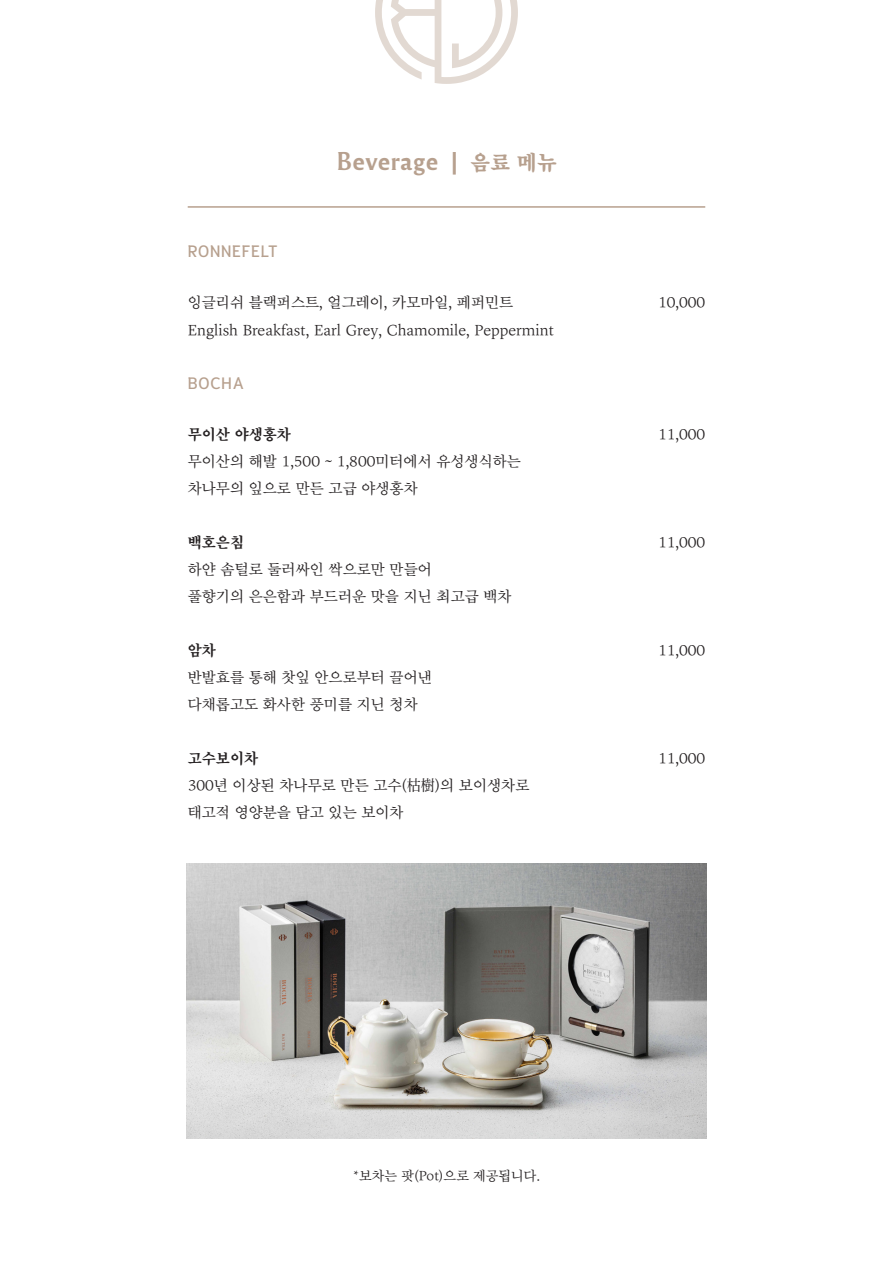
<style>
.page{position:relative;width:893px;height:1263px;background:#fff}
.page>*{position:absolute;margin:0;border:0;box-sizing:border-box;transform-origin:0 0}
._01_중간메뉴명{font:24px "Reforma 1969 Negra";letter-spacing:.01em;color:#b7a08e}
._02_기본9pt{font:500 16.5px "Niramit";letter-spacing:.05em;color:#b7a08e}
._02_기본9pt-2{font:15px "SD Mj Neoa Uni c Rg";color:#231f20}
._02_기본9pt-3{font:15px "SD Mj Neoa Uni f Bd";color:#231f20}
._02_기본9pt-4{font:13.5px "SD Mj Neoa Uni c Rg";color:#231f20}
.s1{font-family:"SD Mj Neoa Uni g Eb";font-size:21px}
</style>
<div class="page">
<hr style="left:188px;top:206px;width:517px;height:2px;background:#b7a08e">
<svg style="left:375px;top:0;width:143px;height:84px"></svg>
<img style="left:186px;top:863px;width:521px;height:275px">
<p class="_01_중간메뉴명" style="left:336px;top:147px;width:222px">Beverage | <span class="s1">음료 메뉴</span></p>
<p class="_02_기본9pt" style="left:188px;top:236px;width:91px">RONNEFELT</p>
<p class="_02_기본9pt-2" style="left:188px;top:295px;width:327px">잉글리쉬 블랙퍼스트, 얼그레이, 카모마일, 페퍼민트</p>
<p class="_02_기본9pt-2" style="left:658px;top:295px;width:49px">10,000</p>
<p class="_02_기본9pt-2" style="left:188px;top:323px;width:368px">English Breakfast, Earl Grey, Chamomile, Peppermint</p>
<p class="_02_기본9pt" style="left:188px;top:368px;width:58px">BOCHA</p>
<p class="_02_기본9pt-3" style="left:188px;top:427px;width:105px">무이산 야생홍차</p>
<p class="_02_기본9pt-2" style="left:658px;top:427px;width:49px">11,000</p>
<p class="_02_기본9pt-2" style="left:188px;top:454px;width:335px">무이산의 해발 1,500 ~ 1,800미터에서 유성생식하는</p>
<p class="_02_기본9pt-2" style="left:188px;top:481px;width:232px">차나무의 잎으로 만든 고급 야생홍차</p>
<p class="_02_기본9pt-3" style="left:188px;top:535px;width:58px">백호은침</p>
<p class="_02_기본9pt-2" style="left:658px;top:535px;width:49px">11,000</p>
<p class="_02_기본9pt-2" style="left:188px;top:562px;width:246px">하얀 솜털로 둘러싸인 싹으로만 만들어</p>
<p class="_02_기본9pt-2" style="left:188px;top:589px;width:325px">풀향기의 은은함과 부드러운 맛을 지닌 최고급 백차</p>
<p class="_02_기본9pt-3" style="left:188px;top:643px;width:30px">암차</p>
<p class="_02_기본9pt-2" style="left:658px;top:643px;width:49px">11,000</p>
<p class="_02_기본9pt-2" style="left:188px;top:670px;width:246px">반발효를 통해 찻잎 안으로부터 끌어낸</p>
<p class="_02_기본9pt-2" style="left:188px;top:697px;width:232px">다채롭고도 화사한 풍미를 지닌 청차</p>
<p class="_02_기본9pt-3" style="left:188px;top:751px;width:72px">고수보이차</p>
<p class="_02_기본9pt-2" style="left:658px;top:751px;width:49px">11,000</p>
<p class="_02_기본9pt-2" style="left:188px;top:778px;width:343px">300년 이상된 차나무로 만든 고수(枯樹)의 보이생차로</p>
<p class="_02_기본9pt-2" style="left:188px;top:805px;width:218px">태고적 영양분을 담고 있는 보이차</p>
<p class="_02_기본9pt-4" style="left:353px;top:1169px;width:188px">*보차는 팟(Pot)으로 제공됩니다.</p>
</div>
